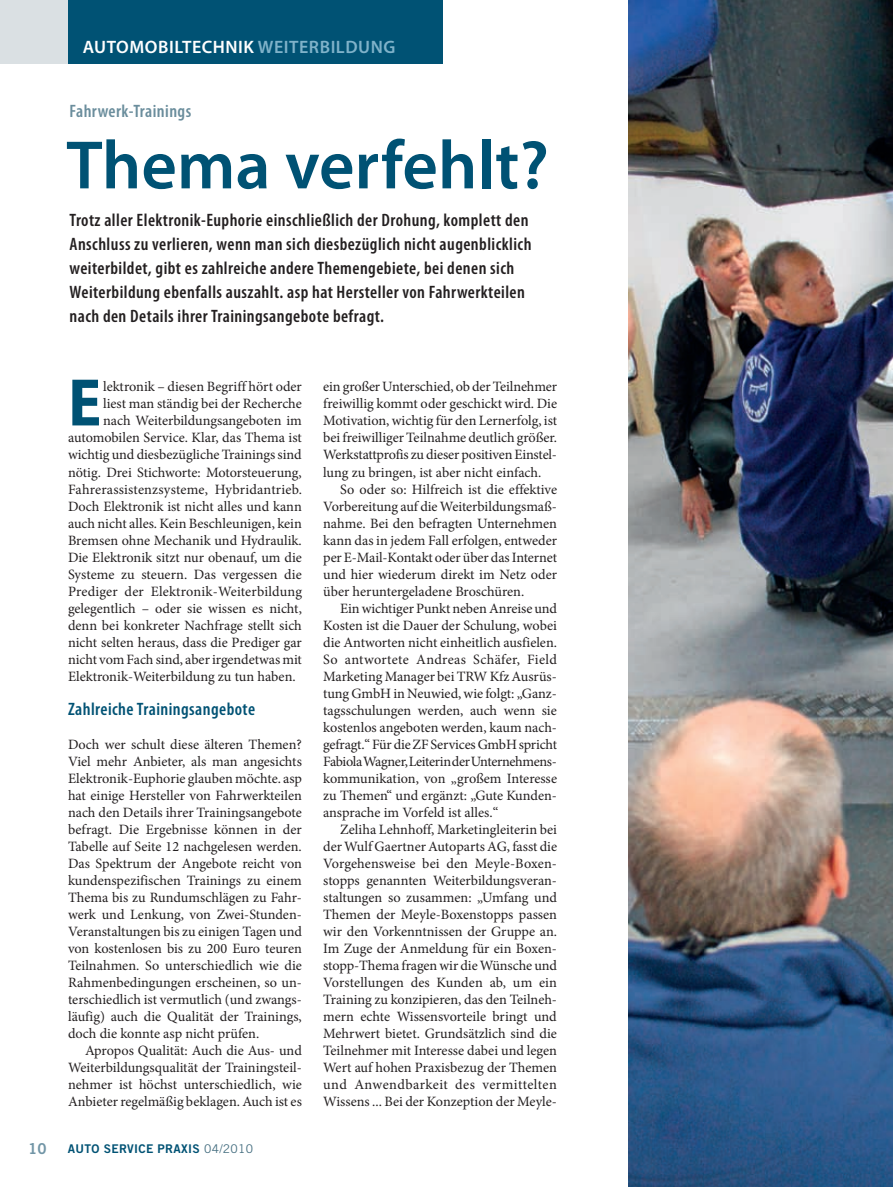
<style>
.page{position:relative;width:893px;height:1187px;background:#fff}
.page>*{position:absolute;margin:0;border:0;box-sizing:border-box;transform-origin:0 0}
.t1{font:600 69px "Myriad Pro";letter-spacing:-.005em;color:#005274}
.t2{font:700 semi-condensed 67.8px "Myriad Pro";color:#005274}
.t3{font:600 condensed 18px/24px "Myriad Pro";letter-spacing:.025em;color:#231f20}
.t4{font:600 18px "Myriad Pro";letter-spacing:.03em;color:#fff}
.t5{font:600 condensed 18px "Myriad Pro";letter-spacing:.025em;color:#005274}
.t6{font:600 condensed 18px "Myriad Pro";letter-spacing:.025em;color:#6a8d9c}
.t7{font:15px "Trade Gothic LT Std Bd 2";color:#7195a6}
.t8{font:14.25px/17px "Minion Pro";color:#231f20;text-align:justify}
.t9{font:12px "Trade Gothic LT Std Bd 2";letter-spacing:.025em;color:#005274}
.s1{color:#7fb2c9}
.s2{font-family:"Trade Gothic LT Std";color:#456e80}
</style>
<div class="page">
<div style="left:0;top:0;width:68px;height:64px;background:#dae0e3"></div>
<div style="left:68px;top:0;width:374px;height:64px;background:#005274"></div>
<img style="left:628px;top:0;width:265px;height:1186px">
<p class="t4" style="left:83px;top:35px;width:314px">AUTOMOBILTECHNIK <span class="s1">WEITERBILDUNG</span></p>
<p class="t6" style="left:70px;top:100px;width:123px">Fahrwerk-Trainings</p>
<h1 class="t1" style="left:66px;top:121px;width:484px">THEMA VERFEHLT?</h1>
<p class="t3" style="left:70px;top:207px;width:463px">Trotz aller Elektronik-Euphorie einschließlich der Drohung, komplett den Anschluss zu verlieren, wenn man sich diesbezüglich nicht augenblicklich weiterbildet, gibt es zahlreiche andere Themengebiete, bei denen sich Weiterbildung ebenfalls auszahlt. asp hat Hersteller von Fahrwerkteilen nach den Details ihrer Trainingsangebote befragt.</p>
<h2 class="t2" style="left:68px;top:365px;width:35px">E</h2>
<p class="t8" style="left:103px;top:378px;width:200px">lektronik – diesen Begriff hört oder</p>
<p class="t8" style="left:103px;top:395px;width:200px">liest man ständig bei der Recherche</p>
<p class="t8" style="left:103px;top:412px;width:200px">nach Weiterbildungsangeboten im</p>
<p class="t8" style="left:68px;top:429px;width:235px">automobilen Service. Klar, das Thema ist</p>
<p class="t8" style="left:68px;top:446px;width:235px">wichtig und diesbezügliche Trainings sind</p>
<p class="t8" style="left:68px;top:463px;width:235px">nötig. Drei Stichworte: Motorsteuerung,</p>
<p class="t8" style="left:68px;top:480px;width:236px">Fahrerassistenzsysteme, Hybridantrieb.</p>
<p class="t8" style="left:68px;top:497px;width:235px">Doch Elektronik ist nicht alles und kann</p>
<p class="t8" style="left:68px;top:514px;width:235px">auch nicht alles. Kein Beschleunigen, kein</p>
<p class="t8" style="left:68px;top:531px;width:235px">Bremsen ohne Mechanik und Hydraulik.</p>
<p class="t8" style="left:68px;top:548px;width:235px">Die Elektronik sitzt nur obenauf, um die</p>
<p class="t8" style="left:68px;top:565px;width:235px">Systeme zu steuern. Das vergessen die</p>
<p class="t8" style="left:68px;top:582px;width:236px">Prediger der Elektronik-Weiterbildung</p>
<p class="t8" style="left:68px;top:599px;width:235px">gelegentlich – oder sie wissen es nicht,</p>
<p class="t8" style="left:68px;top:616px;width:235px">denn bei konkreter Nachfrage stellt sich</p>
<p class="t8" style="left:68px;top:633px;width:235px">nicht selten heraus, dass die Prediger gar</p>
<p class="t8" style="left:68px;top:650px;width:235px">nicht vom Fach sind, aber irgendetwas mit</p>
<p class="t8" style="left:68px;top:667px;width:229px">Elektronik-Weiterbildung zu tun haben.</p>
<p class="t5" style="left:68px;top:697px;width:189px">Zahlreiche Trainingsangebote</p>
<p class="t8" style="left:68px;top:735px;width:235px">Doch wer schult diese älteren Themen?<br>Viel mehr Anbieter, als man angesichts Elektronik-Euphorie glauben möchte. asp hat einige Hersteller von Fahrwerkteilen nach den Details ihrer Trainingsangebote befragt. Die Ergebnisse können in der Tabelle auf Seite 12 nachgelesen werden.<br>Das Spektrum der Angebote reicht von kundenspezifischen Trainings zu einem Thema bis zu Rundumschlägen zu Fahr&shy;werk und Lenkung, von Zwei-Stunden-Veranstaltungen bis zu einigen Tagen und von kostenlosen bis zu 200 Euro teuren Teilnahmen. So unterschiedlich wie die Rahmenbedingungen erscheinen, so un&shy;terschiedlich ist vermutlich (und zwangs&shy;läufig) auch die Qualität der Trainings, doch die konnte asp nicht prüfen.</p>
<p class="t8" style="left:68px;top:1042px;width:235px;text-indent:17px">Apropos Qualität: Auch die Aus- und Weiterbildungsqualität der Trainingsteil&shy;nehmer ist höchst unterschiedlich, wie Anbieter regelmäßig beklagen. Auch ist es</p>
<p class="t7" style="left:28px;top:1139px;width:20px">10</p>
<p class="t9" style="left:68px;top:1141px;width:187px">AUTO SERVICE PRAXIS <span class="s2">04/2010</span></p>
<p class="t8" style="left:323px;top:378px;width:236px">ein großer Unterschied, ob der Teilnehmer freiwillig kommt oder geschickt wird. Die Motivation, wichtig für den Lernerfolg, ist bei freiwilliger Teilnahme deutlich größer.<br>Werkstattprofis zu dieser positiven Einstel&shy;lung zu bringen, ist aber nicht einfach.</p>
<p class="t8" style="left:323px;top:480px;width:235px;text-indent:17px">So oder so: Hilfreich ist die effektive Vorbereitung auf die Weiterbildungsmaß&shy;nahme. Bei den befragten Unternehmen kann das in jedem Fall erfolgen, entweder per E-Mail-Kontakt oder über das Internet und hier wiederum direkt im Netz oder über heruntergeladene Broschüren.</p>
<p class="t8" style="left:323px;top:599px;width:235px;text-indent:17px">Ein wichtiger Punkt neben Anreise und Kosten ist die Dauer der Schulung, wobei die Antworten nicht einheitlich ausfielen.<br>So antwortete Andreas Schäfer, Field Marketing Manager bei TRW Kfz Ausrüs&shy;tung GmbH in Neuwied, wie folgt: „Ganz&shy;tagsschulungen werden, auch wenn sie kostenlos angeboten werden, kaum nach&shy;gefragt.“ Für die ZF Services GmbH spricht Fabiola Wagner, Leiterin der Unternehmens&shy;kommunikation, von „großem Interesse zu Themen“ und ergänzt: „Gute Kunden&shy;ansprache im Vorfeld ist alles.“</p>
<p class="t8" style="left:323px;top:820px;width:235px;text-indent:17px">Zeliha Lehnhoff, Marketingleiterin bei der Wulf Gaertner Autoparts AG, fasst die Vorgehensweise bei den Meyle-Boxen&shy;stopps genannten Weiterbildungsveran&shy;staltungen so zusammen: „Umfang und Themen der Meyle-Boxenstopps passen wir den Vorkenntnissen der Gruppe an.<br>Im Zuge der Anmeldung für ein Boxen&shy;stopp-Thema fragen wir die Wünsche und Vorstellungen des Kunden ab, um ein Training zu konzipieren, das den Teilneh&shy;mern echte Wissensvorteile bringt und Mehrwert bietet. Grundsätzlich sind die Teilnehmer mit Interesse dabei und legen Wert auf hohen Praxisbezug der Themen und Anwendbarkeit des vermittelten Wissens ... Bei der Konzeption der Meyle-</p>
</div>
